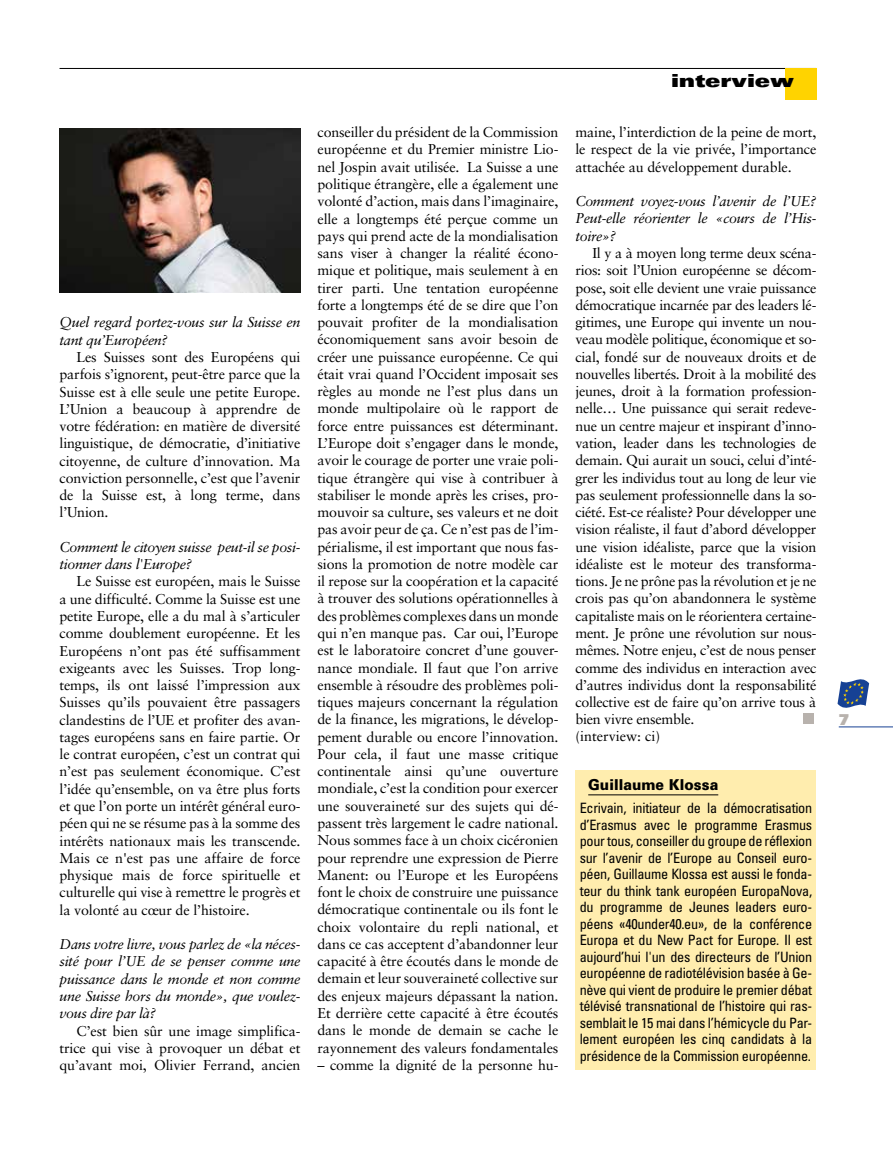
<style>
.page{position:relative;width:893px;height:1149px;background:#fff}
.page>*{position:absolute;margin:0;border:0;box-sizing:border-box;transform-origin:0 0}
.t1{font:900 expanded 18px "Univers";color:#000}
.t2{font:900 15px "Univers";color:#000;scale:.94 1}
.t3{font:900 15px "Univers";color:#b8b2ad}
.t4{font:14.25px/17.2px "Sabon";letter-spacing:-.02em;color:#000;text-align:justify}
.t5{font:condensed 14.25px/16.5px "Univers";letter-spacing:-.02em;color:#000;text-align:justify}
.t6{font:italic 14.25px/17.2px "Sabon";letter-spacing:-.025em;color:#000;text-align:justify}
</style>
<div class="page">
<hr style="left:839px;top:726px;width:54px;height:1px;background:#164194">
<svg style="left:837px;top:679px;width:32px;height:28px"></svg>
<hr style="left:60px;top:68px;width:756px;height:1px;background:#000">
<div style="left:785px;top:69px;width:31px;height:31px;background:#ffd300"></div>
<div style="left:803px;top:713px;width:11px;height:11px;background:#b8b2ad"></div>
<img style="left:60px;top:128px;width:240px;height:164px">
<div style="left:575px;top:769px;width:241px;height:300px;background:#ffedae"></div>
<hr style="left:588px;top:794px;width:130px;height:1px;background:#000">
<p class="t6" style="left:60px;top:314px;width:242px">Quel regard portez-vous sur la Suisse en tant qu’Européen?</p>
<p class="t4" style="left:60px;top:348px;width:242px;text-indent:17px">Les Suisses sont des Européens qui parfois s’ignorent, peut-être parce que la Suisse est à elle seule une petite Europe.<br>L’Union a beaucoup à apprendre de votre fédération: en matière de diversité linguistique, de démocratie, d’initiative citoyenne, de culture d’innovation. Ma conviction personnelle, c’est que l’avenir de la Suisse est, à long terme, dans l’Union.</p>
<p class="t6" style="left:60px;top:538px;width:242px">Comment le citoyen suisse peut-il se posi&shy;tionner dans l'Europe?</p>
<p class="t4" style="left:60px;top:572px;width:242px;text-indent:17px">Le Suisse est européen, mais le Suisse a une difficulté. Comme la Suisse est une petite Europe, elle a du mal à s’articuler comme doublement européenne. Et les Européens n’ont pas été suffisamment exigeants avec les Suisses. Trop long&shy;temps, ils ont laissé l’impression aux Suisses qu’ils pouvaient être passagers clandestins de l’UE et profiter des avan&shy;tages européens sans en faire partie. Or le contrat européen, c’est un contrat qui n’est pas seulement économique. C’est l’idée qu’ensemble, on va être plus forts et que l’on porte un intérêt général euro&shy;péen qui ne se résume pas à la somme des intérêts nationaux mais les transcende.<br>Mais ce n'est pas une affaire de force physique mais de force spirituelle et culturelle qui vise à remettre le progrès et la volonté au cœur de l’histoire.</p>
<p class="t6" style="left:60px;top:935px;width:242px">Dans votre livre, vous parlez de «la néces&shy;sité pour l’UE de se penser comme une puissance dans le monde et non comme une Suisse hors du monde», que voulez&shy;vous dire par là?</p>
<p class="t4" style="left:60px;top:1021px;width:242px;text-indent:17px">C’est bien sûr une image simplifica&shy;trice qui vise à provoquer un débat et qu’avant moi, Olivier Ferrand, ancien</p>
<p class="t4" style="left:317px;top:123px;width:242px">conseiller du président de la Commission européenne et du Premier ministre Lio&shy;nel Jospin avait utilisée. La Suisse a une politique étrangère, elle a également une volonté d’action, mais dans l’imaginaire, elle a longtemps été perçue comme un pays qui prend acte de la mondialisation sans viser à changer la réalité écono&shy;mique et politique, mais seulement à en tirer parti. Une tentation européenne forte a longtemps été de se dire que l’on pouvait profiter de la mondialisation économiquement sans avoir besoin de créer une puissance européenne. Ce qui était vrai quand l’Occident imposait ses règles au monde ne l’est plus dans un monde multipolaire où le rapport de force entre puissances est déterminant.<br>L’Europe doit s’engager dans le monde, avoir le courage de porter une vraie poli&shy;tique étrangère qui vise à contribuer à stabiliser le monde après les crises, pro&shy;mouvoir sa culture, ses valeurs et ne doit pas avoir peur de ça. Ce n’est pas de l’im&shy;périalisme, il est important que nous fas&shy;sions la promotion de notre modèle car il repose sur la coopération et la capacité à trouver des solutions opérationnelles à des problèmes complexes dans un monde qui n’en manque pas. Car oui, l’Europe est le laboratoire concret d’une gouver&shy;nance mondiale. Il faut que l’on arrive ensemble à résoudre des problèmes poli&shy;tiques majeurs concernant la régulation de la finance, les migrations, le dévelop&shy;pement durable ou encore l’innovation.<br>Pour cela, il faut une masse critique continentale ainsi qu’une ouverture mondiale, c’est la condition pour exercer une souveraineté sur des sujets qui dé&shy;passent très largement le cadre national.<br>Nous sommes face à un choix cicéronien pour reprendre une expression de Pierre Manent: ou l’Europe et les Européens font le choix de construire une puissance démocratique continentale ou ils font le choix volontaire du repli national, et dans ce cas acceptent d’abandonner leur capacité à être écoutés dans le monde de demain et leur souveraineté collective sur des enjeux majeurs dépassant la nation.<br>Et derrière cette capacité à être écoutés dans le monde de demain se cache le rayonnement des valeurs fondamentales</p>
<p class="t4" style="left:317px;top:1055px;width:242px">– comme la dignité de la personne hu-</p>
<p class="t1" style="left:671px;top:70px;width:125px">interview</p>
<p class="t4" style="left:575px;top:123px;width:242px">maine, l’interdiction de la peine de mort, le respect de la vie privée, l’importance attachée au développement durable.</p>
<p class="t6" style="left:575px;top:192px;width:242px">Comment voyez-vous l’avenir de l’UE?<br>Peut-elle réorienter le «cours de l’His&shy;toire»?</p>
<p class="t4" style="left:575px;top:244px;width:242px;text-align:left;text-indent:17px">Il y a à moyen long terme deux scéna&shy;rios: soit l’Union européenne se décom&shy;pose, soit elle devient une vraie puissance démocratique incarnée par des leaders lé&shy;gitimes, une Europe qui invente un nou&shy;veau modèle politique, économique et so&shy;cial, fondé sur de nouveaux droits et de nouvelles libertés. Droit à la mobilité des jeunes, droit à la formation profession&shy;nelle… Une puissance qui serait redeve&shy;nue un centre majeur et inspirant d’inno&shy;vation, leader dans les technologies de demain. Qui aurait un souci, celui d’inté&shy;grer les individus tout au long de leur vie pas seulement professionnelle dans la so&shy;ciété. Est-ce réaliste? Pour développer une vision réaliste, il faut d’abord développer une vision idéaliste, parce que la vision idéaliste est le moteur des transforma&shy;tions. Je ne prône pas la révolution et je ne crois pas qu’on abandonnera le système capitaliste mais on le réorientera certaine&shy;ment. Je prône une révolution sur nous&shy;mêmes. Notre enjeu, c’est de nous penser comme des individus en interaction avec d’autres individus dont la responsabilité collective est de faire qu’on arrive tous à bien vivre ensemble.<br>(interview: ci)</p>
<p class="t2" style="left:588px;top:775px;width:140px">Guillaume Klossa</p>
<p class="t5" style="left:580px;top:799px;width:234px">Ecrivain, initiateur de la démocratisation d’Erasmus avec le programme Erasmus pour tous, conseiller du groupe de réflexion sur l’avenir de l’Europe au Conseil euro&shy;péen, Guillaume Klossa est aussi le fonda&shy;teur du think tank européen EuropaNova, du programme de Jeunes leaders euro&shy;péens «40under40.eu», de la conférence Europa et du New Pact for Europe. Il est aujourd’hui l'un des directeurs de l’Union européenne de radiotélévision basée à Ge&shy;nève qui vient de produire le premier débat télévisé transnational de l’histoire qui ras&shy;semblait le 15 mai dans l’hémicycle du Par&shy;lement européen les cinq candidats à la présidence de la Commission européenne.</p>
<p class="t3" style="left:839px;top:709px;width:12px">7</p>
</div>
